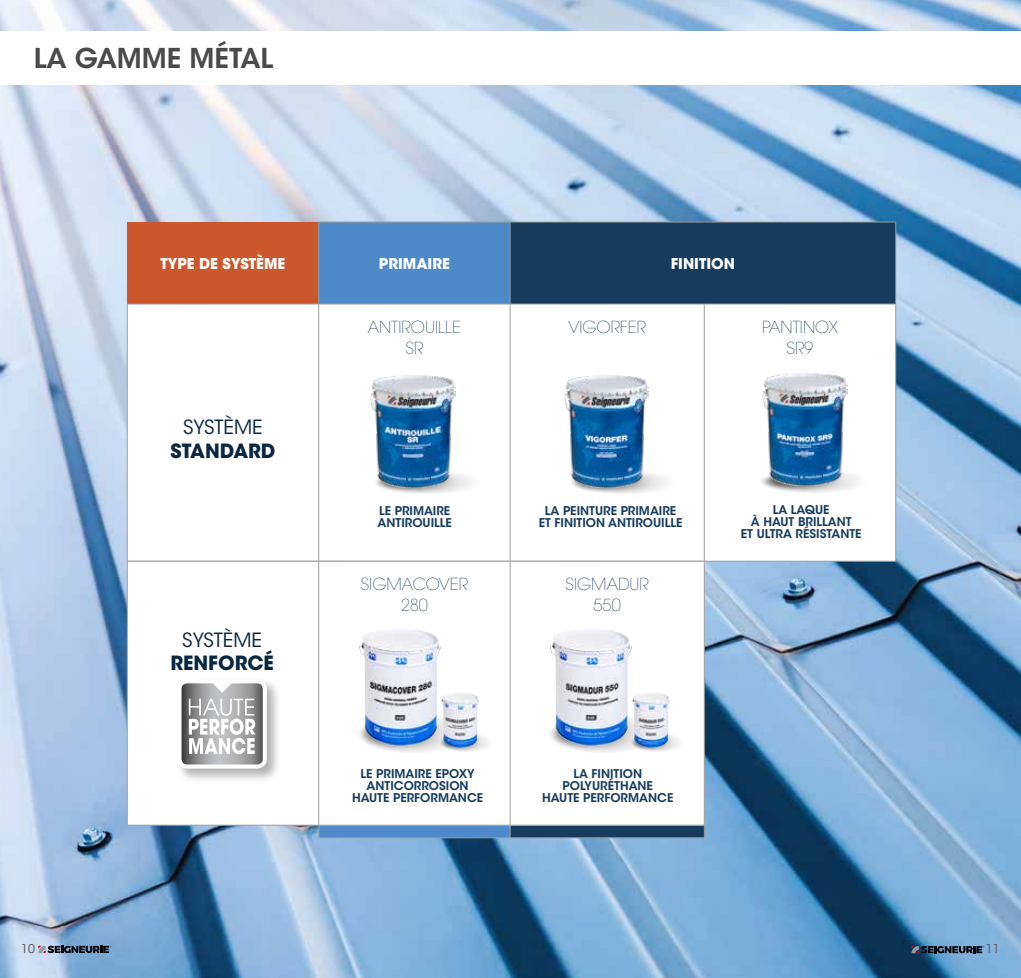
<style>
.page{position:relative;width:1021px;height:978px;background:#fff}
.page>*{position:absolute;margin:0;border:0;box-sizing:border-box;transform-origin:0 0}
.t1{font:600 27.15px "ITC Avant Garde Std";color:#4a4a49}
.t2{font:700 19.5px "ITC Avant Garde Std";color:#092742}
.t3{font:19.5px "ITC Avant Garde Std";color:#092742}
.t4{font:200 16.5px/21px "ITC Avant Garde Std";color:#163b5d;text-align:center}
.t5{font:700 14.85px "ITC Avant Garde Std";color:#fff}
.t6{font:600 12px/12px "ITC Avant Garde Std";color:#163b5d;text-align:center}
.t7{font:12px "ITC Avant Garde Std";color:#575756}
</style>
<div class="page">
<img style="left:0;top:0;width:1020px;height:978px">
<div style="left:0;top:32px;width:1020px;height:53px;background:#fff"></div>
<div style="left:127px;top:222px;width:192px;height:82px;background:#cb582c"></div>
<div style="left:319px;top:222px;width:191px;height:82px;background:#4e8ac9"></div>
<div style="left:510px;top:222px;width:385px;height:82px;background:#163b5d"></div>
<svg style="left:128px;top:305px;width:767px;height:256px"></svg>
<hr style="left:318px;top:222px;width:192px;height:1px;background:#9d9d9c">
<hr style="left:318px;top:222px;width:1px;height:82px;background:#9d9d9c">
<hr style="left:510px;top:222px;width:194px;height:1px;background:#9d9d9c">
<hr style="left:509px;top:222px;width:1px;height:82px;background:#9d9d9c">
<hr style="left:704px;top:222px;width:192px;height:1px;background:#9d9d9c">
<hr style="left:895px;top:222px;width:1px;height:82px;background:#9d9d9c">
<hr style="left:127px;top:304px;width:192px;height:1px;background:#9d9d9c">
<hr style="left:127px;top:304px;width:1px;height:257px;background:#9d9d9c">
<hr style="left:319px;top:304px;width:191px;height:1px;background:#9d9d9c">
<hr style="left:318px;top:304px;width:1px;height:257px;background:#9d9d9c">
<hr style="left:510px;top:304px;width:194px;height:1px;background:#9d9d9c">
<hr style="left:509px;top:304px;width:1px;height:257px;background:#9d9d9c">
<hr style="left:704px;top:304px;width:192px;height:1px;background:#9d9d9c">
<hr style="left:704px;top:304px;width:1px;height:257px;background:#9d9d9c">
<hr style="left:704px;top:561px;width:192px;height:1px;background:#9d9d9c">
<hr style="left:895px;top:304px;width:1px;height:257px;background:#9d9d9c">
<img style="left:374px;top:472px;width:109px;height:21px">
<img style="left:370px;top:375px;width:85px;height:112px">
<img style="left:570px;top:472px;width:109px;height:21px">
<img style="left:564px;top:375px;width:85px;height:112px">
<img style="left:760px;top:471px;width:109px;height:21px">
<div style="left:318px;top:825px;width:192px;height:13px;background:#4e8ac9;border:1px solid #9d9d9c"></div>
<div style="left:509px;top:825px;width:195px;height:13px;background:#163b5d;border:1px solid #9d9d9c"></div>
<svg style="left:128px;top:562px;width:576px;height:263px"></svg>
<hr style="left:127px;top:562px;width:1px;height:263px;background:#9d9d9c">
<hr style="left:319px;top:561px;width:191px;height:1px;background:#9d9d9c">
<hr style="left:318px;top:562px;width:1px;height:263px;background:#9d9d9c">
<hr style="left:127px;top:825px;width:192px;height:1px;background:#9d9d9c">
<hr style="left:319px;top:825px;width:191px;height:1px;background:#9d9d9c">
<hr style="left:510px;top:561px;width:194px;height:1px;background:#9d9d9c">
<hr style="left:510px;top:562px;width:1px;height:263px;background:#9d9d9c">
<hr style="left:704px;top:562px;width:1px;height:263px;background:#9d9d9c">
<hr style="left:510px;top:825px;width:194px;height:1px;background:#9d9d9c">
<hr style="left:127px;top:561px;width:192px;height:1px;background:#9d9d9c">
<img style="left:359px;top:749px;width:111px;height:4px">
<img style="left:358px;top:629px;width:83px;height:120px">
<img style="left:440px;top:733px;width:53px;height:18px">
<img style="left:440px;top:692px;width:39px;height:57px">
<img style="left:549px;top:749px;width:112px;height:4px">
<img style="left:549px;top:629px;width:83px;height:120px">
<img style="left:631px;top:733px;width:53px;height:18px">
<img style="left:631px;top:692px;width:39px;height:57px">
<img style="left:762px;top:374px;width:85px;height:112px">
<svg style="left:38px;top:946px;width:73px;height:7px"></svg>
<svg style="left:911px;top:946px;width:73px;height:7px"></svg>
<div style="left:176px;top:677px;width:105px;height:106px;background:#000;opacity:.3"></div>
<div style="left:177px;top:679px;width:90px;height:90px;border:4px solid #fff;border-radius:8px"></div>
<svg style="left:179px;top:681px;width:86px;height:86px"></svg>
<h1 class="t1" style="left:34px;top:41px;width:241px">LA GAMME MÉTAL</h1>
<p class="t5" style="left:160px;top:253px;width:126px">TYPE DE SYSTÈME</p>
<p class="t5" style="left:379px;top:253px;width:72px">PRIMAIRE</p>
<p class="t5" style="left:670px;top:253px;width:66px">FINITION</p>
<h2 class="t3" style="left:183px;top:415px;width:81px">SYSTÈME</h2>
<h2 class="t2" style="left:170px;top:438px;width:106px">STANDARD</h2>
<h2 class="t3" style="left:182px;top:628px;width:81px">SYSTÈME</h2>
<h2 class="t2" style="left:170px;top:650px;width:105px">RENFORCÉ</h2>
<h3 class="t4" style="left:368px;top:317px;width:95px">ANTIROUILLE<br>SR</h3>
<h3 class="t4" style="left:568px;top:317px;width:79px">VIGORFER</h3>
<h3 class="t4" style="left:762px;top:317px;width:77px">PANTINOX<br>SR9</h3>
<p class="t6" style="left:377px;top:504px;width:76px;text-align:left">LE PRIMAIRE<br>ANTIROUILLE</p>
<p class="t6" style="left:538px;top:504px;width:145px">LA PEINTURE PRIMAIRE<br>ET FINITION ANTIROUILLE</p>
<p class="t6" style="left:740px;top:503px;width:122px">LA LAQUE<br>À HAUT BRILLANT<br>ET ULTRA RÉSISTANTE</p>
<h3 class="t4" style="left:361px;top:574px;width:109px">SIGMACOVER<br>280</h3>
<h3 class="t4" style="left:565px;top:574px;width:85px">SIGMADUR<br>550</h3>
<p class="t6" style="left:352px;top:768px;width:133px">LE PRIMAIRE EPOXY<br>ANTICORROSION<br>HAUTE PERFORMANCE</p>
<p class="t6" style="left:345px;top:779px;width:70px;text-align:left">LA FINI ON<br>ALUMINIUM</p>
<p class="t6" style="left:542px;top:768px;width:133px">LA FINITION<br>POLYURÉTHANE<br>HAUTE PERFORMANCE</p>
<p class="t7" style="left:21px;top:941px;width:15px">10</p>
<p class="t7" style="left:985px;top:941px;width:15px">11</p>
</div>
